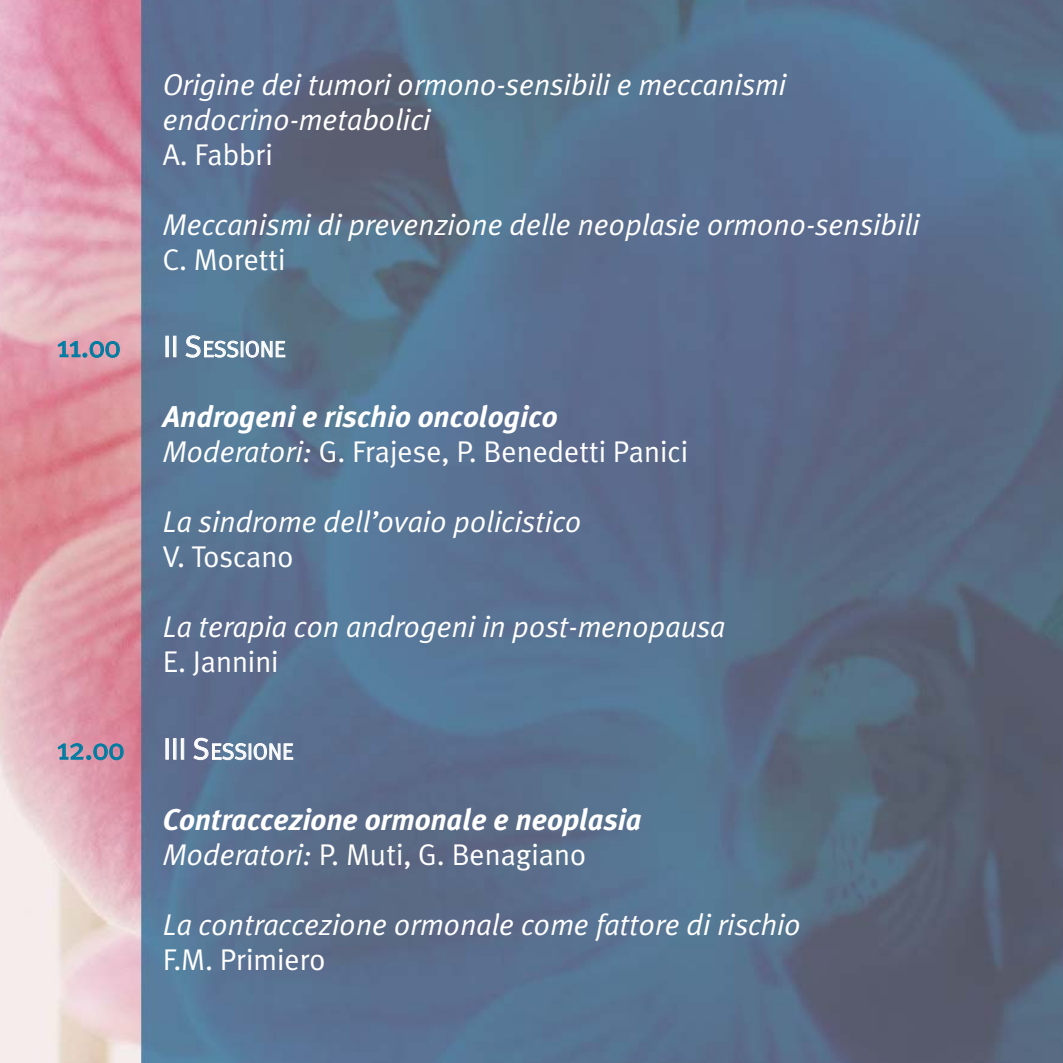
<style>
.page{position:relative;width:1063px;height:1063px;background:#fff}
.page>*{position:absolute;margin:0;border:0;box-sizing:border-box;transform-origin:0 0}
.t1{font:italic 30px/35px "Meta Plus Normal";color:#fff}
.t2{font:30px "Meta Plus Normal";color:#fff}
.t3{font:italic 700 30px "Meta Plus";color:#fff}
.t4{font:30px "Meta Plus Normal";letter-spacing:-.01em;color:#007ba1}
.t5{font:22.5px "Meta Plus Normal";letter-spacing:-.005em;color:#fff}
.s1{font-size:30px}
.s2{font-style:italic}
</style>
<div class="page">
<img style="left:0;top:0;width:1063px;height:1063px">
<p class="t1" style="left:163px;top:70px;width:625px">Origine dei tumori ormono-sensibili e meccanismi endocrino-metabolici</p>
<p class="t2" style="left:163px;top:143px;width:112px">A. Fabbri</p>
<p class="t1" style="left:163px;top:210px;width:758px">Meccanismi di prevenzione delle neoplasie ormono-sensibili</p>
<p class="t2" style="left:163px;top:248px;width:125px">C. Moretti</p>
<p class="t4" style="left:57px;top:335px;width:65px">11.00</p>
<p class="t5" style="left:163px;top:340px;width:124px"><span class="s1">II S</span>ESSIONE</p>
<p class="t3" style="left:163px;top:406px;width:396px">Androgeni e rischio oncologico</p>
<p class="t2" style="left:163px;top:440px;width:527px"><span class="s2">Moderatori:</span> G. Frajese, P. Benedetti Panici</p>
<p class="t1" style="left:163px;top:508px;width:420px">La sindrome dell’ovaio policistico</p>
<p class="t2" style="left:163px;top:545px;width:132px">V. Toscano</p>
<p class="t1" style="left:163px;top:613px;width:564px">La terapia con androgeni in post-menopausa</p>
<p class="t2" style="left:163px;top:650px;width:118px">E. Jannini</p>
<p class="t4" style="left:57px;top:737px;width:69px">12.00</p>
<p class="t5" style="left:163px;top:743px;width:132px"><span class="s1">III S</span>ESSIONE</p>
<p class="t3" style="left:163px;top:809px;width:480px">Contraccezione ormonale e neoplasia</p>
<p class="t2" style="left:163px;top:843px;width:425px"><span class="s2">Moderatori:</span> P. Muti, G. Benagiano</p>
<p class="t1" style="left:163px;top:910px;width:640px">La contraccezione ormonale come fattore di rischio</p>
<p class="t2" style="left:163px;top:948px;width:164px">F.M. Primiero</p>
</div>
